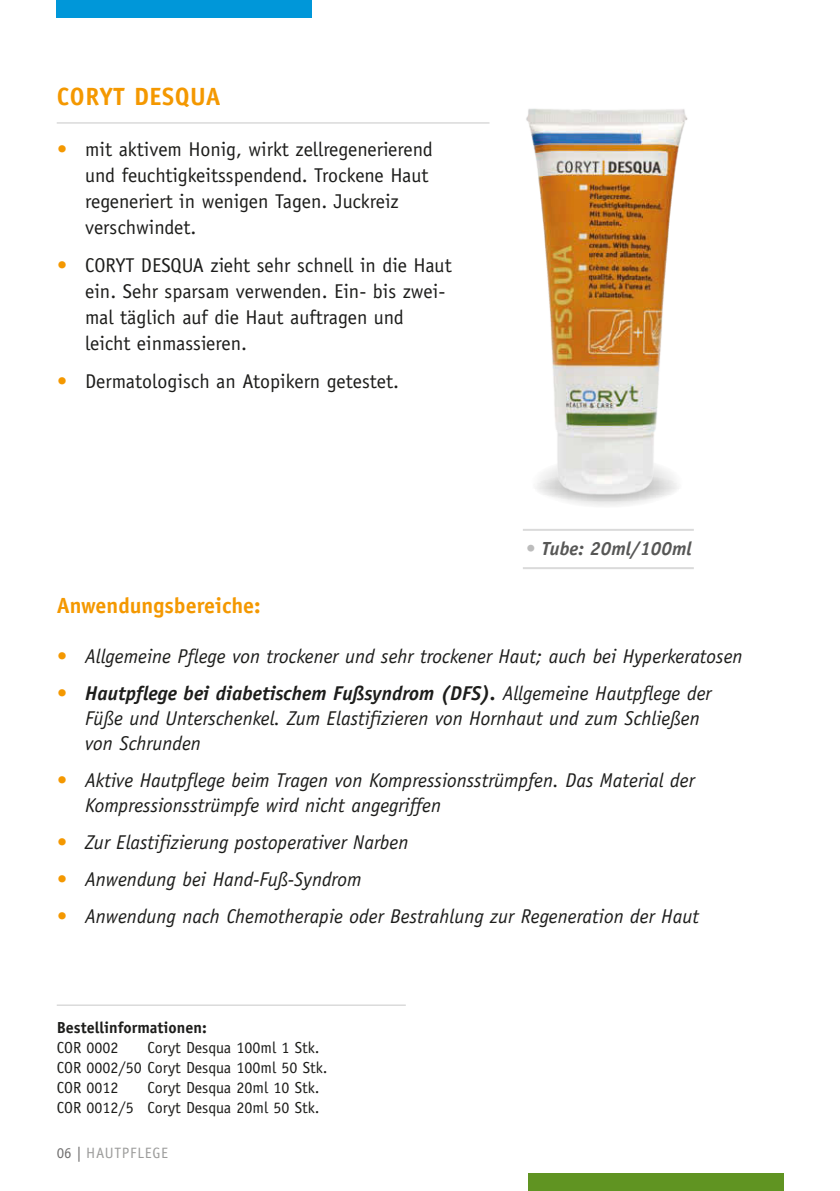
<style>
.page{position:relative;width:840px;height:1191px;background:#fff}
.page>*{position:absolute;margin:0;border:0;box-sizing:border-box;transform-origin:0 0}
.t1{font:700 25px "Officina Sans";letter-spacing:.025em;color:#f49800}
.t2{font:700 22px "Officina Sans";color:#f49800}
.t3{font:italic 20px/25px "Officina Sans";color:#1d1d1b}
.t4{font:20px/26px "Officina Sans";color:#1d1d1b}
.t5{font:italic 700 19px "Officina Sans";color:#575756}
.t6{font:16px/20px "Officina Sans";color:#1d1d1b}
.t7{font:700 16px "Officina Sans";color:#1d1d1b}
.t8{font:15px "Officina Sans";letter-spacing:.05em;color:#9d9d9c}
.s1{font-style:italic;color:#f49800}
.s2{color:#bcbcbc}
.s3{color:#f49800}
.s4{font-weight:700}
.s5{color:#706f6f}
</style>
<div class="page">
<div style="left:57px;top:0;width:255px;height:17px;background:#0097d9"></div>
<div style="left:527px;top:1174px;width:255px;height:17px;background:#609422"></div>
<div style="left:531px;top:457px;width:151px;height:51px;background:#f5f5f5;border-radius:50%"></div>
<img style="left:526px;top:108px;width:162px;height:395px">
<hr style="left:522px;top:529px;width:171px;height:2px;background:#dadada">
<hr style="left:522px;top:567px;width:171px;height:2px;background:#dadada">
<hr style="left:57px;top:122px;width:432px;height:2px;background:#dadada">
<hr style="left:57px;top:1004px;width:348px;height:2px;background:#dadada">
<p class="t1" style="left:57px;top:81px;width:165px">CORYT DESQUA</p>
<p class="t4" style="left:85px;top:136px;width:349px;text-indent:-28px"><span class="s1">•</span> mit aktivem Honig, wirkt zellregenerierend und feuchtigkeitsspendend. Trockene Haut regeneriert in wenigen Tagen. Juckreiz verschwindet.</p>
<p class="t4" style="left:85px;top:252px;width:368px;text-indent:-28px"><span class="s1">•</span> CORYT DESQUA zieht sehr schnell in die Haut ein. Sehr sparsam verwenden. Ein- bis zwei&shy;mal täglich auf die Haut auftragen und leicht einmassieren.</p>
<p class="t4" style="left:57px;top:368px;width:344px"><span class="s1">•</span> Dermatologisch an Atopikern getestet.</p>
<p class="t5" style="left:525px;top:537px;width:167px"><span class="s2">•</span> Tube: 20ml/100ml</p>
<p class="t2" style="left:57px;top:591px;width:205px">Anwendungsbereiche:</p>
<p class="t3" style="left:57px;top:643px;width:687px"><span class="s3">•</span> Allgemeine Pflege von trockener und sehr trockener Haut; auch bei Hyperkeratosen</p>
<p class="t3" style="left:85px;top:680px;width:627px;text-indent:-28px"><span class="s3">•</span> <span class="s4">Hautpflege bei diabetischem Fußsyndrom (DFS).</span> Allgemeine Hautpflege der<br>Füße und Unterschenkel. Zum Elastifizieren von Hornhaut und zum Schließen von Schrunden</p>
<p class="t3" style="left:85px;top:767px;width:610px;text-indent:-28px"><span class="s3">•</span> Aktive Hautpflege beim Tragen von Kompressionsstrümpfen. Das Material der<br>Kompressionsstrümpfe wird nicht angegriffen</p>
<p class="t3" style="left:57px;top:829px;width:353px"><span class="s3">•</span> Zur Elastifizierung postoperativer Narben</p>
<p class="t3" style="left:57px;top:866px;width:306px"><span class="s3">•</span> Anwendung bei Hand-Fuß-Syndrom</p>
<p class="t3" style="left:57px;top:903px;width:643px"><span class="s3">•</span> Anwendung nach Chemotherapie oder Bestrahlung zur Regeneration der Haut</p>
<p class="t7" style="left:57px;top:1018px;width:151px">Bestellinformationen:</p>
<p class="t6" style="left:57px;top:1038px;width:63px">COR 0002</p>
<p class="t6" style="left:57px;top:1038px;width:272px;text-indent:91px">Coryt Desqua 100ml 1 Stk.<br>COR 0002/50 Coryt Desqua 100ml 50 Stk.<br>COR 0012</p>
<p class="t6" style="left:57px;top:1078px;width:264px;text-align:right">Coryt Desqua 20ml 10 Stk.<br>COR 0012/5 Coryt Desqua 20ml 50 Stk.</p>
<p class="t8" style="left:57px;top:1143px;width:113px"><span class="s5">06 |</span> HAUTPFLEGE</p>
</div>
